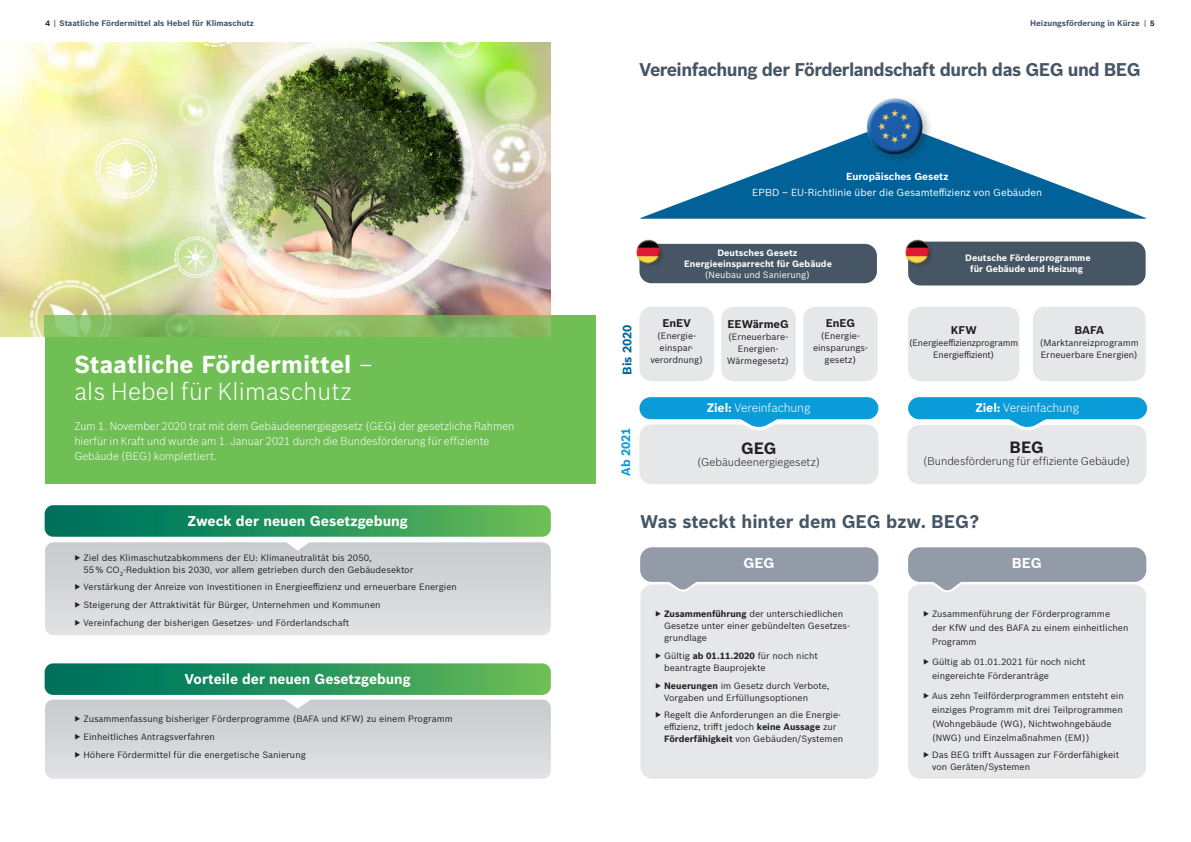
<style>
.page{position:relative;width:1191px;height:842px;background:#fff}
.page>*{position:absolute;margin:0;border:0;box-sizing:border-box;transform-origin:0 0}
.t1{font:300 24px/27.2px "Bosch Sans";letter-spacing:.01em;color:#fff}
.t2{font:700 18px "Bosch Sans";letter-spacing:-.03em;color:#465664}
.t3{font:700 18px "Bosch Sans";color:#465664}
.t4{font:700 16px "Bosch Sans";letter-spacing:-.005em;color:#231f20}
.t5{font:700 14px "Bosch Sans";color:#fff}
.t6{font:300 12px "Bosch Sans";letter-spacing:-.015em;color:#fff}
.t7{font:700 12px "Bosch Sans";color:#006299}
.t8{font:700 12px "Bosch Sans";letter-spacing:-.005em;color:#0a9bd9}
.t9{font:300 11px/15px "Bosch Sans";color:#fff}
.t10{font:300 11px "Bosch Sans";color:#231f20}
.t11{font:700 11px "Bosch Sans";letter-spacing:-.005em;color:#231f20}
.t12{font:10px "Bosch Sans";letter-spacing:-.005em;color:#fff}
.t13{font:700 10px "Bosch Sans";letter-spacing:-.005em;color:#fff}
.t14{font:9px/12px "Bosch Sans";color:#231f20}
.t15{font:700 9px/11px "Bosch Sans";color:#fff;text-align:center}
.t16{font:9px "Bosch Sans";color:#fff}
.t17{font:700 8px "Bosch Sans";color:#465664}
.t18{font:7.7px "Bosch Sans";color:#231f20}
.s1{font-size:7.5px;color:#231f20}
.s2{font-weight:400;font-size:7.7px;color:#231f20}
.s3{font-weight:700;font-size:7.5px}
.s4{font-weight:700}
</style>
<div class="page">
<div style="left:640px;top:584px;width:238px;height:195px;background:#e6e7e9;border-radius:12px"></div>
<div style="left:908px;top:584px;width:238px;height:195px;background:#e6e7e9;border-radius:12px"></div>
<svg style="left:669px;top:582px;width:28px;height:10px"></svg>
<svg style="left:933px;top:582px;width:28px;height:10px"></svg>
<div style="left:640px;top:547px;width:238px;height:35px;background:#929ba7;border-radius:12px"></div>
<div style="left:908px;top:547px;width:238px;height:35px;background:#929ba7;border-radius:12px"></div>
<div style="left:639px;top:424px;width:239px;height:60px;background:#e6e7e9;border-radius:12px"></div>
<div style="left:907px;top:425px;width:239px;height:59px;background:#e6e7e9;border-radius:12px"></div>
<svg style="left:640px;top:135px;width:506px;height:84px;fill:#006299"></svg>
<svg style="left:729px;top:419px;width:57px;height:11px"></svg>
<div style="left:639px;top:397px;width:239px;height:22px;background:#0a9bd9;border-radius:11px"></div>
<svg style="left:997px;top:419px;width:58px;height:11px"></svg>
<div style="left:908px;top:397px;width:239px;height:22px;background:#0a9bd9;border-radius:11px"></div>
<div style="left:639px;top:307px;width:75px;height:74px;background:#e6e7e9;border-radius:12px"></div>
<div style="left:721px;top:307px;width:74px;height:74px;background:#e6e7e9;border-radius:12px"></div>
<div style="left:908px;top:307px;width:111px;height:74px;background:#e6e7e9;border-radius:12px"></div>
<div style="left:803px;top:307px;width:74px;height:74px;background:#e6e7e9;border-radius:12px"></div>
<div style="left:1033px;top:307px;width:112px;height:74px;background:#e6e7e9;border-radius:12px"></div>
<div style="left:864px;top:95px;width:70px;height:71px;background:#231f20;opacity:.3"></div>
<img style="left:858px;top:95px;width:70px;height:60px">
<div style="left:863px;top:95px;width:58px;height:46px;background:#fff;opacity:.75"></div>
<div style="left:867px;top:107px;width:59px;height:49px;background:#231f20;opacity:.75"></div>
<div style="left:639px;top:244px;width:238px;height:39px;background:#465664;border-radius:12px"></div>
<div style="left:635px;top:238px;width:30px;height:30px;background:#231f20;opacity:.3"></div>
<img style="left:635px;top:238px;width:28px;height:27px">
<div style="left:634px;top:238px;width:27px;height:19px;background:#fff;opacity:.75"></div>
<div style="left:636px;top:243px;width:26px;height:22px;background:#231f20;opacity:.75"></div>
<div style="left:908px;top:242px;width:237px;height:43px;background:#465664;border-radius:12px"></div>
<div style="left:903px;top:238px;width:31px;height:30px;background:#231f20;opacity:.3"></div>
<img style="left:903px;top:238px;width:28px;height:27px">
<div style="left:903px;top:238px;width:26px;height:19px;background:#fff;opacity:.75"></div>
<div style="left:904px;top:243px;width:26px;height:22px;background:#231f20;opacity:.75"></div>
<svg style="left:45px;top:551px;width:506px;height:84px;background:#d4d7d9"></svg>
<svg style="left:45px;top:708px;width:506px;height:71px;background:#d5d7d9"></svg>
<div style="left:45px;top:316px;width:550px;height:168px;background:#6fbf54"></div>
<img style="left:0;top:42px;width:551px;height:295px">
<svg style="left:45px;top:316px;width:506px;height:21px;background:#87bb64"></svg>
<svg style="left:45px;top:663px;width:506px;height:45px;background:#5fab84"></svg>
<svg style="left:45px;top:505px;width:506px;height:46px;background:#63ad86"></svg>
<p class="t17" style="left:46px;top:17px;width:210px"><span class="s1">4</span> <span class="s2">|</span> Staatliche Fördermittel als Hebel für Klimaschutz</p>
<p class="t17" style="left:1030px;top:17px;width:111px">Heizungsförderung in Kürze</p>
<p class="t18" style="left:1144px;top:17px;width:12px">| <span class="s3">5</span></p>
<h2 class="t2" style="left:639px;top:56px;width:502px">Vereinfachung der Förderlandschaft durch das GEG und BEG</h2>
<p class="t13" style="left:846px;top:168px;width:104px">Europäisches Gesetz</p>
<p class="t12" style="left:752px;top:185px;width:291px">EPBD ‒ EU-Richtlinie über die Gesamteffizienz von Gebäuden</p>
<h1 class="t1" style="left:74px;top:350px;width:300px"><span class="s4">Staatliche Fördermittel</span> – als Hebel für Klimaschutz</h1>
<p class="t9" style="left:74px;top:418px;width:441px">Zum 1. November 2020 trat mit dem Gebäudeenergiegesetz (GEG) der gesetzliche Rahmen hierfür in Kraft und wurde am 1. Januar 2021 durch die Bundesförderung für effiziente<br>Gebäude (BEG) komplettiert.</p>
<h3 class="t5" style="left:187px;top:511px;width:222px">Zweck der neuen Gesetzgebung</h3>
<p class="t14" style="left:83px;top:551px;width:331px;text-indent:-9px">▶ Ziel des Klimaschutzabkommens der EU: Klimaneutralität bis 2050,<br>55 % CO<sub>2</sub>-Reduktion bis 2030, vor allem getrieben durch den Gebäudesektor</p>
<p class="t14" style="left:74px;top:577px;width:384px;line-height:17.7px">▶ Verstärkung der Anreize von Investitionen in Energieeffizienz und erneuerbare Energien ▶ Steigerung der Attraktivität für Bürger, Unternehmen und Kommunen<br>▶ Vereinfachung der bisherigen Gesetzes- und Förderlandschaft</p>
<h3 class="t5" style="left:185px;top:669px;width:227px">Vorteile der neuen Gesetzgebung</h3>
<p class="t14" style="left:74px;top:710px;width:380px;line-height:17.7px">▶ Zusammenfassung bisheriger Förderprogramme (BAFA und KFW) zu einem Programm ▶ Einheitliches Antragsverfahren<br>▶ Höhere Fördermittel für die energetische Sanierung</p>
<p class="t15" style="left:684px;top:247px;width:149px">Deutsches Gesetz<br>Energieeinsparrecht für Gebäude</p>
<p class="t16" style="left:705px;top:268px;width:107px">(Neubau und Sanierung)</p>
<p class="t15" style="left:965px;top:252px;width:127px">Deutsche Förderprogramme für Gebäude und Heizung</p>
<h3 class="t7" style="left:618px;top:375px;width:52px;rotate:-90deg">Bis 2020</h3>
<h3 class="t8" style="left:617px;top:476px;width:50px;rotate:-90deg">Ab 2021</h3>
<p class="t11" style="left:662px;top:315px;width:30px">EnEV</p>
<p class="t14" style="left:650px;top:329px;width:54px;text-align:center">(Energie&shy;einspar&shy;verordnung)</p>
<p class="t11" style="left:727px;top:316px;width:63px">EEWärmeG</p>
<p class="t14" style="left:727px;top:331px;width:63px;text-align:center">(Erneuerbare-<br>Energien-<br>Wärmegesetz)</p>
<p class="t11" style="left:825px;top:315px;width:31px">EnEG</p>
<p class="t14" style="left:813px;top:329px;width:56px;text-align:center">(Energie&shy;einsparungs&shy;gesetz)</p>
<p class="t11" style="left:950px;top:322px;width:27px">KFW</p>
<p class="t14" style="left:909px;top:337px;width:111px;text-align:center">(Energieeffizienzprogramm<br>Energieffizient)</p>
<p class="t11" style="left:1074px;top:322px;width:31px">BAFA</p>
<p class="t14" style="left:1039px;top:336px;width:100px">(Marktanreizprogramm<br>Erneuerbare Energien)</p>
<h3 class="t6" style="left:706px;top:401px;width:105px"><span class="s4">Ziel:</span> Vereinfachung</h3>
<h3 class="t6" style="left:975px;top:401px;width:105px"><span class="s4">Ziel:</span> Vereinfachung</h3>
<h3 class="t4" style="left:741px;top:436px;width:37px">GEG</h3>
<p class="t10" style="left:697px;top:455px;width:124px">(Gebäudeenergiegesetz)</p>
<h3 class="t4" style="left:1009px;top:435px;width:36px">BEG</h3>
<p class="t10" style="left:923px;top:454px;width:208px">(Bundesförderung für effiziente Gebäude)</p>
<h2 class="t3" style="left:640px;top:508px;width:340px">Was steckt hinter dem GEG bzw. BEG?</h2>
<h3 class="t5" style="left:743px;top:552px;width:32px">GEG</h3>
<h3 class="t5" style="left:1012px;top:552px;width:31px">BEG</h3>
<p class="t14" style="left:664px;top:607px;width:187px;text-indent:-9px">▶ <span class="s4">Zusammenführung</span> der unterschiedlichen<br>Gesetze unter einer gebündelten Gesetzes&shy;grundlage</p>
<p class="t14" style="left:664px;top:649px;width:155px;text-indent:-9px">▶ Gültig <span class="s4">ab 01.11.2020</span> für noch nicht beantragte Bauprojekte</p>
<p class="t14" style="left:664px;top:679px;width:167px;text-indent:-9px">▶ <span class="s4">Neuerungen</span> im Gesetz durch Verbote,<br>Vorgaben und Erfüllungsoptionen</p>
<p class="t14" style="left:664px;top:708px;width:181px;text-indent:-9px">▶ Regelt die Anforderungen an die Energie&shy;effizienz, trifft jedoch <span class="s4">keine Aussage</span> zur<br><span class="s4">Förderfähigkeit</span> von Gebäuden/Systemen</p>
<p class="t14" style="left:932px;top:606px;width:198px;line-height:14px;text-indent:-9px">▶ Zusammenführung der Förderprogramme<br>der KfW und des BAFA zu einem einheitlichen<br>Programm</p>
<p class="t14" style="left:932px;top:654px;width:155px;line-height:14px;text-indent:-9px">▶ Gültig ab 01.01.2021 für noch nicht eingereichte Förderanträge</p>
<p class="t14" style="left:932px;top:688px;width:193px;line-height:14px;text-indent:-9px">▶ Aus zehn Teilförderprogrammen entsteht ein einziges Programm mit drei Teilprogrammen (Wohngebäude (WG), Nichtwohngebäude (NWG) und Einzelmaßnahmen (EM))</p>
<p class="t14" style="left:932px;top:748px;width:189px;text-indent:-9px">▶ Das BEG trifft Aussagen zur Förderfähigkeit von Geräten/Systemen</p>
</div>
